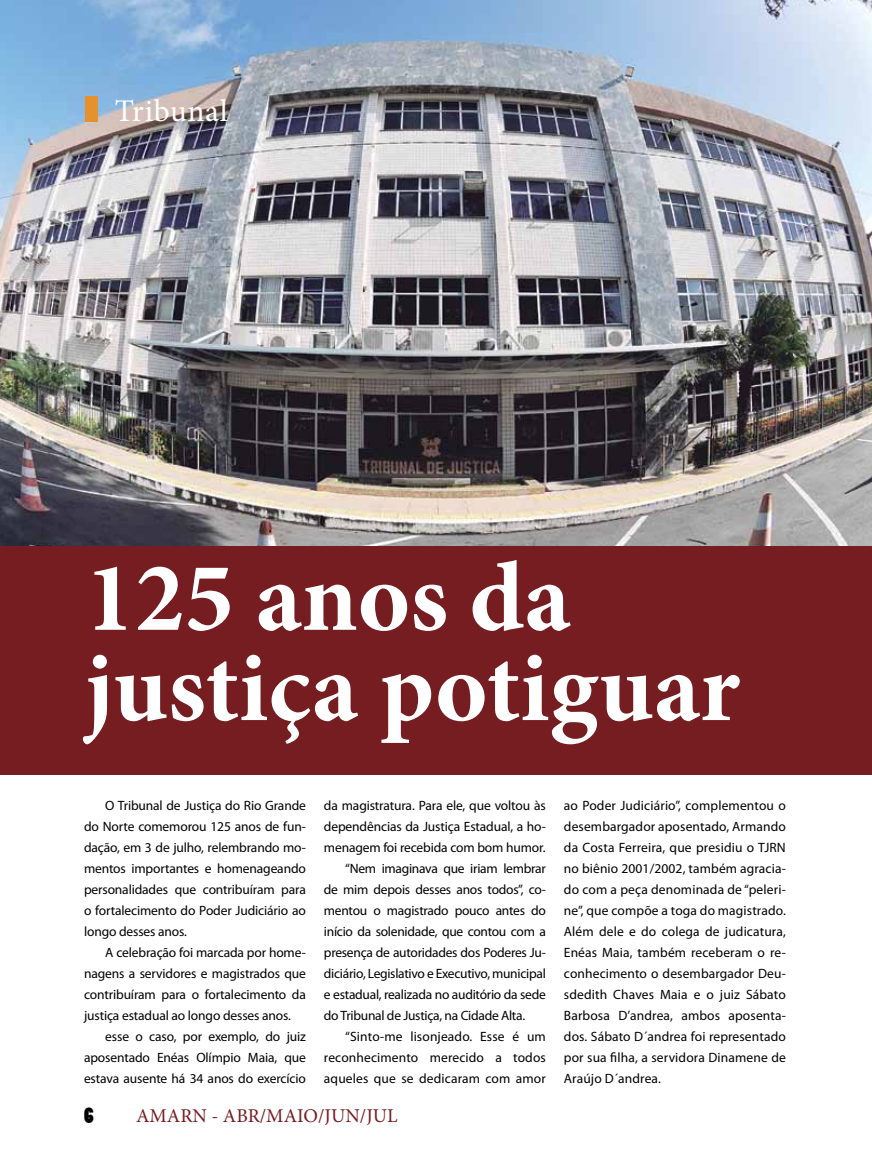
<style>
.page{position:relative;width:872px;height:1170px;background:#fff}
.page>*{position:absolute;margin:0;border:0;box-sizing:border-box;transform-origin:0 0}
.t1{font:700 99.3px/90.3px "Minion Pro";color:#fff}
.t2{font:31.5px "Minion Pro";letter-spacing:.015em;color:#fff}
.t3{font:21px "Poplar Std";color:#000}
.t4{font:19.5px "Minion Pro";color:#751d20}
.t5{font:13.5px/21px "Myriad Pro";letter-spacing:-.01em;color:#000;text-align:justify}
.t6{font:13.5px "Myriad Pro";letter-spacing:.01em;color:#000}
</style>
<div class="page">
<img style="left:0;top:0;width:872px;height:546px">
<div style="left:85px;top:96px;width:12px;height:26px;background:#e7912e"></div>
<div style="left:0;top:546px;width:872px;height:228px;background:#751d20"></div>
<h2 class="t2" style="left:115px;top:90px;width:114px">Tribunal</h2>
<h1 class="t1" style="left:85px;top:551px;width:656px">125 anos da justiça potiguar</h1>
<p class="t5" style="left:84px;top:794px;width:223px;text-indent:21px">O Tribunal de Justiça do Rio Grande do Norte comemorou 125 anos de fun&shy;dação, em 3 de julho, relembrando mo&shy;mentos importantes e homenageando personalidades que contribuíram para o fortalecimento do Poder Judiciário ao longo desses anos.</p>
<p class="t5" style="left:84px;top:941px;width:223px;text-indent:21px">A celebração foi marcada por home&shy;nagens a servidores e magistrados que contribuíram para o fortalecimento da justiça estadual ao longo desses anos.</p>
<p class="t5" style="left:84px;top:1025px;width:223px;text-indent:21px">esse o caso, por exemplo, do juiz aposentado Enéas Olímpio Maia, que estava ausente há 34 anos do exercício</p>
<p class="t5" style="left:324px;top:794px;width:223px">da magistratura. Para ele, que voltou às</p>
<p class="t5" style="left:324px;top:815px;width:223px">dependências da Justiça Estadual, a ho-</p>
<p class="t5" style="left:324px;top:836px;width:223px">menagem foi recebida com bom humor.</p>
<p class="t5" style="left:345px;top:857px;width:202px">“Nem imaginava que iriam lembrar</p>
<p class="t5" style="left:324px;top:878px;width:223px">de mim depois desses anos todos”, co-</p>
<p class="t5" style="left:324px;top:899px;width:223px">mentou o magistrado pouco antes do</p>
<p class="t5" style="left:324px;top:920px;width:223px">início da solenidade, que contou com a</p>
<p class="t5" style="left:324px;top:941px;width:223px">presença de autoridades dos Poderes Ju-</p>
<p class="t5" style="left:324px;top:962px;width:223px">diciário, Legislativo e Executivo, municipal</p>
<p class="t5" style="left:324px;top:983px;width:223px">e estadual, realizada no auditório da sede</p>
<p class="t5" style="left:324px;top:1004px;width:203px">do Tribunal de Justiça, na Cidade Alta.</p>
<p class="t6" style="left:345px;top:1028px;width:202px">“Sinto-me lisonjeado. Esse é um</p>
<p class="t6" style="left:324px;top:1049px;width:223px">reconhecimento merecido a todos</p>
<p class="t6" style="left:324px;top:1070px;width:223px">aqueles que se dedicaram com amor</p>
<h3 class="t3" style="left:84px;top:1103px;width:11px">6</h3>
<h3 class="t4" style="left:136px;top:1103px;width:263px">AMARN - ABR/MAIO/JUN/JUL</h3>
<p class="t5" style="left:564px;top:794px;width:223px">ao Poder Judiciário”, complementou o desembargador aposentado, Armando da Costa Ferreira, que presidiu o TJRN no biênio 2001/2002, também agracia&shy;do com a peça denominada de “peleri&shy;ne”, que compõe a toga do magistrado.<br>Além dele e do colega de judicatura, Enéas Maia, também receberam o re&shy;conhecimento o desembargador Deu&shy;sdedith Chaves Maia e o juiz Sábato Barbosa D’andrea, ambos aposenta&shy;dos. Sábato D´andrea foi representado por sua filha, a servidora Dinamene de Araújo D´andrea.</p>
</div>
